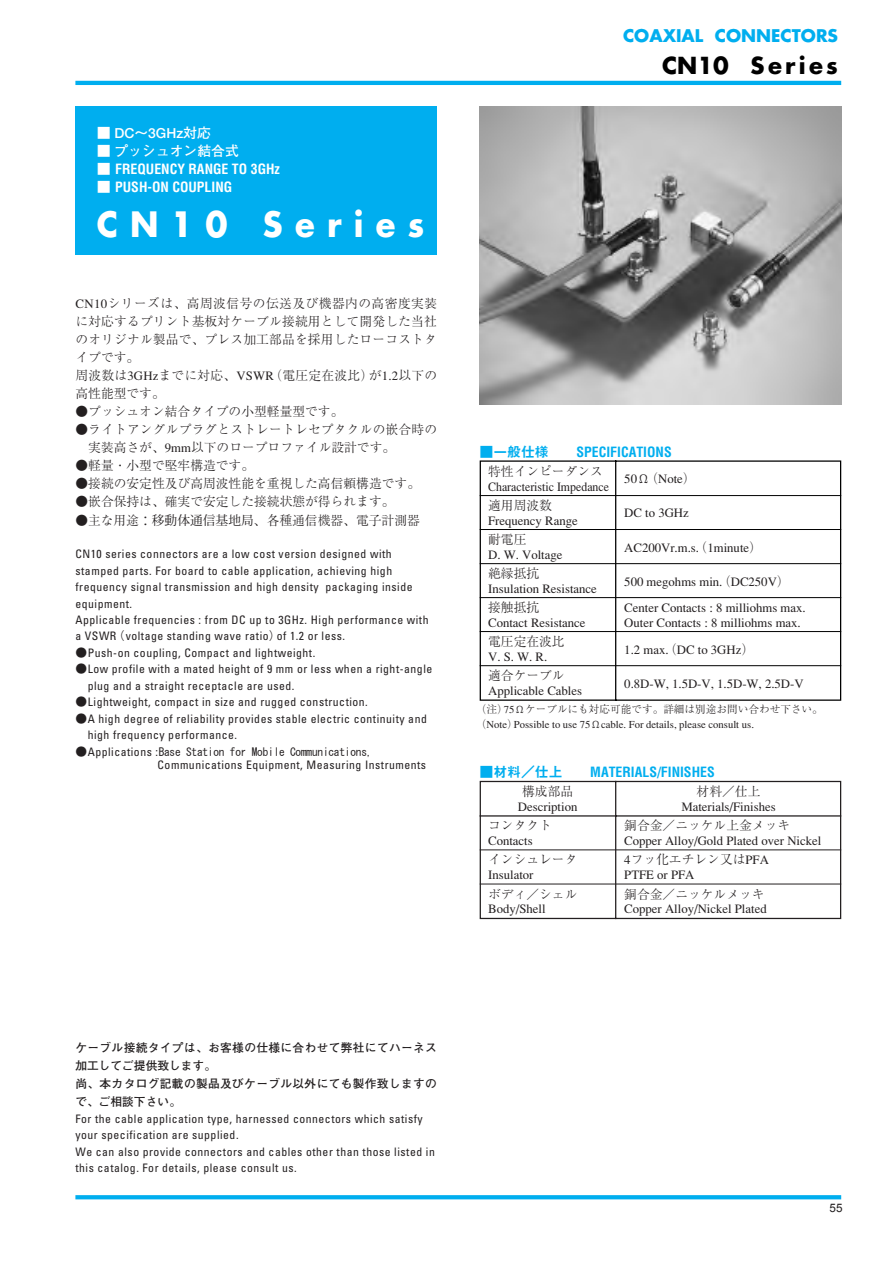
<style>
.page{position:relative;width:893px;height:1262px;background:#fff}
.page>*{position:absolute;margin:0;border:0;box-sizing:border-box;transform-origin:0 0}
.t1{font:700 34.05px "Futura";letter-spacing:.375em;color:#fff;scale:.95 1}
.t2{font:700 22.8px "Futura";letter-spacing:.145em;color:#000}
.t3{font:700 16.95px "Futura";color:#00aeef}
.t4{font:700 condensed 13.8px "Helvetica";color:#00aeef}
.t5{font:700 condensed 13.8px "Helvetica";color:#fff}
.t6{font:700 13.8px "Futo Go B101";color:#fff}
.t7{font:300 12.75px/14.9px "Ryumin";color:#231f20}
.t8{font:condensed 11.7px/16.5px "Univers";letter-spacing:.045em;color:#231f20}
.t9{font:700 11.7px/18px "Futo Go B101";letter-spacing:.03em;color:#231f20}
.t10{font:11.7px "Arial";color:#231f20}
.t11{font:11.25px "MS Gothic";letter-spacing:-.015em;color:#231f20}
.t12{font:300 10.65px/14.9px "Ryumin";color:#231f20}
.s1{font-family:"Futo Go B101";font-stretch:normal}
.s2{font-family:"Koz Min Pr 6 N";font-weight:400}
.s3{font-family:"Gothic BBB";font-weight:500;font-stretch:normal}
.s4{font-family:"Gothic BBB";font-weight:500;font-size:11.7px}
.s5{font-family:"Univers";font-stretch:condensed;font-size:11.7px}
.s6{font-style:inherit}
.s7{font-family:"Midashi Go MB31";font-weight:400;font-stretch:normal}
</style>
<div class="page">
<hr style="left:75px;top:81px;width:766px;height:4px;background:#00aeef">
<svg style="left:75px;top:1195px;width:766px;height:4px;background:#09b0ef"></svg>
<div style="left:75px;top:106px;width:362px;height:149px;background:#00aeef"></div>
<img style="left:479px;top:106px;width:362px;height:298px">
<svg style="left:479px;top:460px;width:362px;height:241px"></svg>
<hr style="left:479px;top:495px;width:362px;height:1px;background:#000">
<hr style="left:479px;top:529px;width:362px;height:1px;background:#000">
<hr style="left:479px;top:563px;width:362px;height:1px;background:#000">
<hr style="left:479px;top:597px;width:362px;height:1px;background:#000">
<hr style="left:479px;top:631px;width:362px;height:1px;background:#000">
<hr style="left:479px;top:665px;width:362px;height:1px;background:#000">
<svg style="left:479px;top:780px;width:363px;height:140px"></svg>
<hr style="left:479px;top:849px;width:362px;height:1px;background:#231f20">
<hr style="left:479px;top:883px;width:362px;height:1px;background:#231f20">
<p class="t6" style="left:97px;top:128px;width:116px">■ DC～3GHz対応</p>
<p class="t6" style="left:97px;top:146px;width:144px">■ プッシュオン結合式</p>
<p class="t5" style="left:97px;top:164px;width:185px"><span class="s1">■</span> FREQUENCY RANGE TO 3GHz</p>
<p class="t5" style="left:97px;top:182px;width:137px"><span class="s1">■</span> PUSH-ON COUPLING</p>
<h1 class="t1" style="left:97px;top:209px;width:346px">CN10 Series</h1>
<p class="t7" style="left:75px;top:295px;width:363px;line-height:18px">CN10シリーズは、高周波信号の伝送及び機器内の高密度実装に対応するプリント基板対ケーブル接続用として開発した当社のオリジナル製品で、プレス加工部品を採用したローコストタイプです。<br>周波数は3GHzまでに対応、VSWR（電圧定在波比）が1.2以下の高性能型です。</p>
<p class="t7" style="left:75px;top:405px;width:269px">●プッシュオン結合タイプの小型軽量型です。</p>
<p class="t7" style="left:88px;top:422px;width:350px;line-height:18.1px;text-indent:-13px">●ライトアングルプラグとストレートレセプタクルの嵌合時の実装高さが、9mm以下のロープロファイル設計です。</p>
<p class="t7" style="left:75px;top:460px;width:180px">●軽量・小型で堅牢構造です。</p>
<p class="t7" style="left:75px;top:478px;width:346px">●接続の安定性及び高周波性能を重視した高信頼構造です。</p>
<p class="t7" style="left:75px;top:496px;width:320px">●嵌合保持は、確実で安定した接続状態が得られます。</p>
<p class="t7" style="left:75px;top:514px;width:346px">●主な用途：<span class="s2">移動体通信基地局、</span>各種通信機器、電子計測器</p>
<p class="t8" style="left:75px;top:546px;width:354px">CN10 series connectors are a low cost version designed with stamped parts. For board to cable application, achieving high frequency signal transmission and high density packaging inside equipment.<br>Applicable frequencies : from DC up to 3GHz. High performance with a VSWR<span class="s3">（</span>voltage standing wave ratio<span class="s3">）</span>of 1.2 or less.</p>
<p class="t8" style="left:75px;top:645px;width:241px"><span class="s3">●</span>Push-on coupling, Compact and lightweight.</p>
<p class="t8" style="left:88px;top:662px;width:346px;text-indent:-12px"><span class="s3">●</span>Low profile with a mated height of 9 mm or less when a right-angle plug and a straight receptacle are used.</p>
<p class="t8" style="left:75px;top:695px;width:294px"><span class="s3">●</span>Lightweight, compact in size and rugged construction.</p>
<p class="t8" style="left:88px;top:711px;width:341px;text-indent:-12px"><span class="s3">●</span>A high degree of reliability provides stable electric continuity and high frequency performance.</p>
<p class="t11" style="left:75px;top:746px;width:298px"><span class="s4">●</span><span class="s5">Applications :</span>Base Station for Mobile C<span class="s6">ommunications,</span></p>
<p class="t8" style="left:158px;top:757px;width:270px">Communications Equipment, Measuring Instruments</p>
<h3 class="t3" style="left:623px;top:28px;width:216px">COAXIAL CONNECTORS</h3>
<h2 class="t2" style="left:662px;top:55px;width:177px">CN10 Series</h2>
<p class="t4" style="left:479px;top:446px;width:193px"><span class="s7">■一般仕様　　</span>SPECIFICATIONS</p>
<p class="t7" style="left:488px;top:465px;width:122px">特性インピーダンス<br>Characteristic Impedance</p>
<p class="t7" style="left:624px;top:473px;width:73px">50Ω（Note）</p>
<p class="t7" style="left:624px;top:507px;width:66px">DC to 3GHz</p>
<p class="t7" style="left:624px;top:541px;width:139px">AC200Vr.m.s.（1minute）</p>
<p class="t7" style="left:624px;top:569px;width:183px;line-height:26.5px">500 megohms min.（DC250V）<br>Center Contacts : 8 milliohms max.</p>
<p class="t7" style="left:624px;top:610px;width:178px;line-height:26.5px">Outer Contacts : 8 milliohms max.<br>1.2 max.（DC to 3GHz）</p>
<p class="t7" style="left:624px;top:677px;width:181px">0.8D-W, 1.5D-V, 1.5D-W, 2.5D-V</p>
<p class="t7" style="left:488px;top:499px;width:91px">適用周波数<br>Frequency Range</p>
<p class="t7" style="left:488px;top:533px;width:76px">耐電圧<br>D. W. Voltage</p>
<p class="t7" style="left:488px;top:567px;width:110px">絶縁抵抗<br>Insulation Resistance</p>
<p class="t7" style="left:488px;top:601px;width:99px">接触抵抗<br>Contact Resistance</p>
<p class="t7" style="left:488px;top:635px;width:78px">電圧定在波比<br>V. S. W. R.</p>
<p class="t7" style="left:488px;top:669px;width:95px">適合ケーブル<br>Applicable Cables</p>
<p class="t12" style="left:476px;top:703px;width:348px">（注）75Ωケーブルにも対応可能です。詳細は別途お問い合わせ下さい。（Note）Possible to use 75Ωcable. For details, please consult us.</p>
<p class="t4" style="left:479px;top:767px;width:236px"><span class="s7">■材料／仕上　　</span>MATERIALS/FINISHES</p>
<p class="t7" style="left:518px;top:786px;width:61px;text-align:center">構成部品<br>Description</p>
<p class="t7" style="left:681px;top:786px;width:96px;text-align:center">材料／仕上<br>Materials/Finishes</p>
<p class="t7" style="left:624px;top:820px;width:198px">銅合金／ニッケル上金メッキ<br>Copper Alloy/Gold Plated over Nickel</p>
<p class="t7" style="left:624px;top:854px;width:146px">4フッ化エチレン又はPFA<br>PTFE or PFA</p>
<p class="t7" style="left:488px;top:820px;width:65px">コンタクト<br>Contacts</p>
<p class="t7" style="left:488px;top:854px;width:91px">インシュレータ<br>Insulator</p>
<p class="t7" style="left:488px;top:888px;width:91px">ボディ／シェル<br>Body/Shell</p>
<p class="t7" style="left:624px;top:888px;width:144px">銅合金／ニッケルメッキ<br>Copper Alloy/Nickel Plated</p>
<p class="t9" style="left:75px;top:1040px;width:363px">ケーブル接続タイプは、お客様の仕様に合わせて弊社にてハーネス加工してご提供致します。<br>尚、本カタログ記載の製品及びケーブル以外にても製作致しますので、ご相談下さい。</p>
<p class="t8" style="left:75px;top:1111px;width:361px">For the cable application type, harnessed connectors which satisfy your specification are supplied.<br>We can also provide connectors and cables other than those listed in this catalog. For details, please consult us.</p>
<p class="t10" style="left:829px;top:1200px;width:15px">55</p>
</div>
